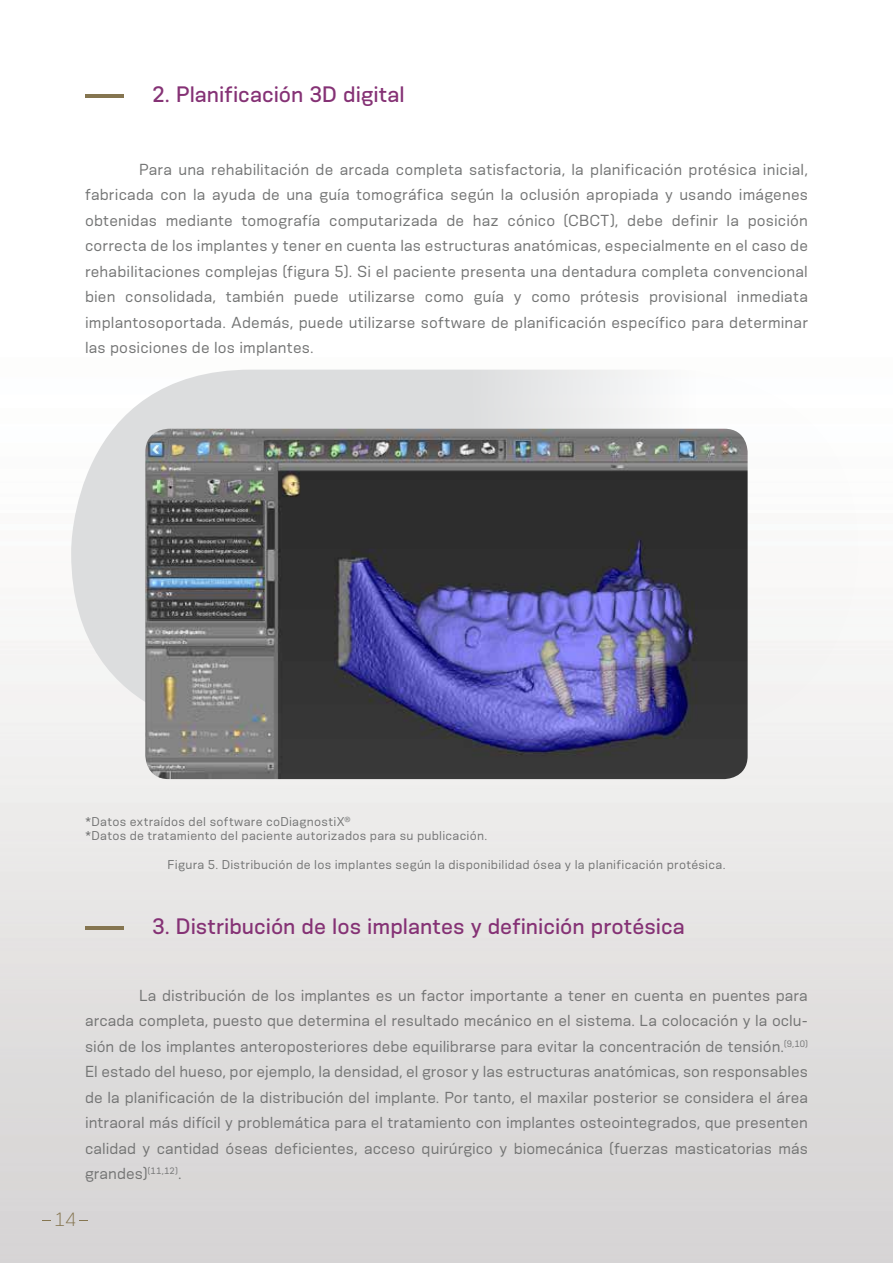
<style>
.page{position:relative;width:893px;height:1263px;background:#fff}
.page>*{position:absolute;margin:0;border:0;box-sizing:border-box;transform-origin:0 0}
.t1{font:500 21px "Konsens";color:#853275}
.t2{font:300 18px "Konsens";color:#857550}
.t3{font:15px/25.5px "Konsens";letter-spacing:.01em;color:#737474;text-align:justify}
.t4{font:12px/14.4px "Konsens";letter-spacing:.025em;color:#737474}
</style>
<div class="page">
<img style="left:0;top:97px;width:893px;height:1166px">
<div style="left:71px;top:370px;width:788px;height:363px;background:linear-gradient(to right,#d2d3d5,#fafafa);border-radius:180px"></div>
<hr style="left:85px;top:94px;width:39px;height:3px;background:#857550">
<hr style="left:85px;top:926px;width:39px;height:3px;background:#857550">
<img style="left:145px;top:429px;width:603px;height:350px">
<h1 class="t1" style="left:152px;top:81px;width:254px">2. Planificación 3D digital</h1>
<p class="t3" style="left:85px;top:156px;width:724px;text-indent:54px">Para una rehabilitación de arcada completa satisfactoria, la planificación protésica inicial, fabricada con la ayuda de una guía tomográfica según la oclusión apropiada y usando imágenes obtenidas mediante tomografía computarizada de haz cónico (CBCT), debe definir la posición correcta de los implantes y tener en cuenta las estructuras anatómicas, especialmente en el caso de rehabilitaciones complejas (figura 5). Si el paciente presenta una dentadura completa convencional bien consolidada, también puede utilizarse como guía y como prótesis provisional inmediata implantosoportada. Además, puede utilizarse software de planificación específico para determinar las posiciones de los implantes.</p>
<p class="t4" style="left:85px;top:813px;width:404px">*Datos extraídos del software coDiagnostiX<sup>®<br></sup>*Datos de tratamiento del paciente autorizados para su publicación.</p>
<p class="t4" style="left:167px;top:857px;width:560px">Figura 5. Distribución de los implantes según la disponibilidad ósea y la planificación protésica.</p>
<h1 class="t1" style="left:152px;top:913px;width:534px">3. Distribución de los implantes y definición protésica</h1>
<p class="t3" style="left:85px;top:982px;width:724px;text-indent:54px">La distribución de los implantes es un factor importante a tener en cuenta en puentes para arcada completa, puesto que determina el resultado mecánico en el sistema. La colocación y la oclu&shy;sión de los implantes anteroposteriores debe equilibrarse para evitar la concentración de tensión.<sup>(9,10)<br></sup>El estado del hueso, por ejemplo, la densidad, el grosor y las estructuras anatómicas, son responsables de la planificación de la distribución del implante. Por tanto, el maxilar posterior se considera el área intraoral más difícil y problemática para el tratamiento con implantes osteointegrados, que presenten calidad y cantidad óseas deficientes, acceso quirúrgico y biomecánica (fuerzas masticatorias más grandes)<sup>(11,12)</sup>.</p>
<p class="t2" style="left:54px;top:1209px;width:23px">14</p>
</div>
